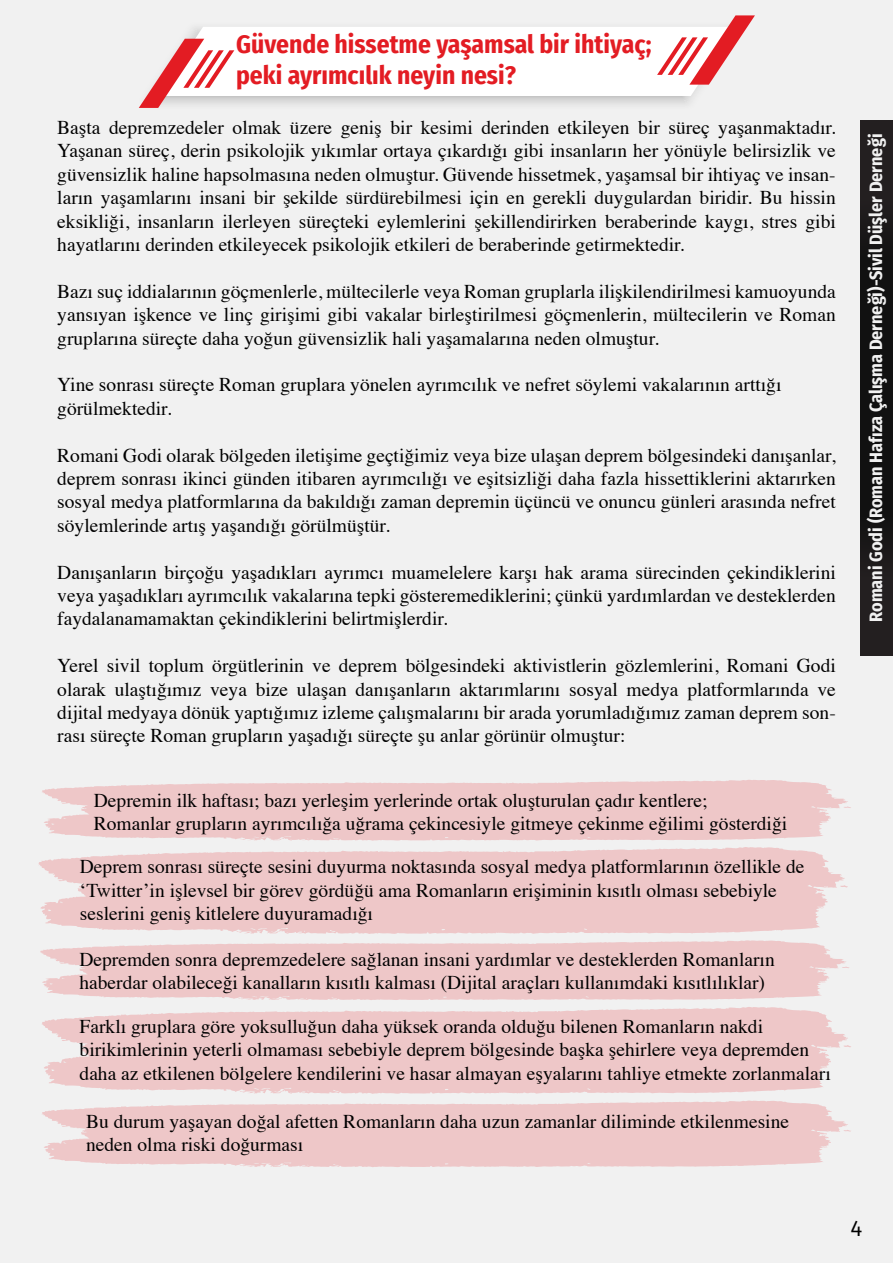
<style>
.page{position:relative;width:893px;height:1263px;background:#f1f1f1}
.page>*{position:absolute;margin:0;border:0;box-sizing:border-box;transform-origin:0 0}
.t1{font:700 25.5px/30.6px "Fira Sans Condensed";color:#e31c23}
.t2{font:22.5px "Fira Sans";color:#000}
.t3{font:19.5px/23.4px "Times";color:#000}
.t4{font:700 18px "Fira Sans Condensed";color:#f1f1f1}
</style>
<div class="page">
<div style="left:861px;top:121px;width:32px;height:534px;background:linear-gradient(to right,#181717,#181717)"></div>
<svg style="left:139px;top:15px;width:616px;height:93px"></svg>
<svg style="left:42px;top:780px;width:806px;height:61px;background:#eecccd"></svg>
<svg style="left:843px;top:806px;width:8px;height:2px"></svg>
<svg style="left:38px;top:847px;width:807px;height:87px;background:#eecccd"></svg>
<svg style="left:840px;top:885px;width:8px;height:3px"></svg>
<svg style="left:40px;top:940px;width:806px;height:60px;background:#eecccd"></svg>
<svg style="left:42px;top:1007px;width:806px;height:87px;background:#ecc"></svg>
<svg style="left:843px;top:1045px;width:8px;height:2px"></svg>
<svg style="left:42px;top:1100px;width:806px;height:67px;background:#eecccd"></svg>
<svg style="left:843px;top:1130px;width:8px;height:2px"></svg>
<h1 class="t1" style="left:236px;top:27px;width:417px">Güvende hissetme yaşamsal bir ihtiyaç; peki ayrımcılık neyin nesi?</h1>
<p class="t3" style="left:57px;top:114px;width:780px;text-align:justify">Başta depremzedeler olmak üzere geniş bir kesimi derinden etkileyen bir süreç yaşanmaktadır.<br>Yaşanan süreç, derin psikolojik yıkımlar ortaya çıkardığı gibi insanların her yönüyle belirsizlik ve güvensizlik haline hapsolmasına neden olmuştur. Güvende hissetmek, yaşamsal bir ihtiyaç ve insan&shy;ların yaşamlarını insani bir şekilde sürdürebilmesi için en gerekli duygulardan biridir. Bu hissin eksikliği, insanların ilerleyen süreçteki eylemlerini şekillendirirken beraberinde kaygı, stres gibi hayatlarını derinden etkileyecek psikolojik etkileri de beraberinde getirmektedir.</p>
<p class="t3" style="left:57px;top:278px;width:780px;text-align:justify">Bazı suç iddialarının göçmenlerle, mültecilerle veya Roman gruplarla ilişkilendirilmesi kamuoyunda yansıyan işkence ve linç girişimi gibi vakalar birleştirilmesi göçmenlerin, mültecilerin ve Roman gruplarına süreçte daha yoğun güvensizlik hali yaşamalarına neden olmuştur.</p>
<p class="t3" style="left:57px;top:371px;width:726px">Yine sonrası süreçte Roman gruplara yönelen ayrımcılık ve nefret söylemi vakalarının arttığı görülmektedir.</p>
<p class="t3" style="left:57px;top:442px;width:780px;text-align:justify">Romani Godi olarak bölgeden iletişime geçtiğimiz veya bize ulaşan deprem bölgesindeki danışanlar, deprem sonrası ikinci günden itibaren ayrımcılığı ve eşitsizliği daha fazla hissettiklerini aktarırken sosyal medya platformlarına da bakıldığı zaman depremin üçüncü ve onuncu günleri arasında nefret söylemlerinde artış yaşandığı görülmüştür.</p>
<p class="t3" style="left:57px;top:559px;width:780px;text-align:justify">Danışanların birçoğu yaşadıkları ayrımcı muamelelere karşı hak arama sürecinden çekindiklerini veya yaşadıkları ayrımcılık vakalarına tepki gösteremediklerini; çünkü yardımlardan ve desteklerden faydalanamamaktan çekindiklerini belirtmişlerdir.</p>
<p class="t3" style="left:57px;top:652px;width:780px;text-align:justify">Yerel sivil toplum örgütlerinin ve deprem bölgesindeki aktivistlerin gözlemlerini, Romani Godi olarak ulaştığımız veya bize ulaşan danışanların aktarımlarını sosyal medya platformlarında ve dijital medyaya dönük yaptığımız izleme çalışmalarını bir arada yorumladığımız zaman deprem son&shy;rası süreçte Roman grupların yaşadığı süreçte şu anlar görünür olmuştur:</p>
<p class="t3" style="left:94px;top:787px;width:695px">Depremin ilk haftası; bazı yerleşim yerlerinde ortak oluşturulan çadır kentlere;<br>Romanlar grupların ayrımcılığa uğrama çekincesiyle gitmeye çekinme eğilimi gösterdiği</p>
<p class="t3" style="left:80px;top:853px;width:726px">Deprem sonrası süreçte sesini duyurma noktasında sosyal medya platformlarının özellikle de ‘Twitter’in işlevsel bir görev gördüğü ama Romanların erişiminin kısıtlı olması sebebiyle seslerini geniş kitlelere duyuramadığı</p>
<p class="t3" style="left:79px;top:946px;width:697px">Depremden sonra depremzedelere sağlanan insani yardımlar ve desteklerden Romanların haberdar olabileceği kanalların kısıtlı kalması (Dijital araçları kullanımdaki kısıtlılıklar)</p>
<p class="t3" style="left:80px;top:1013px;width:753px">Farklı gruplara göre yoksulluğun daha yüksek oranda olduğu bilenen Romanların nakdi birikimlerinin yeterli olmaması sebebiyle deprem bölgesinde başka şehirlere veya depremden daha az etkilenen bölgelere kendilerini ve hasar almayan eşyalarını tahliye etmekte zorlanmaları</p>
<p class="t3" style="left:86px;top:1108px;width:704px">Bu durum yaşayan doğal afetten Romanların daha uzun zamanlar diliminde etkilenmesine neden olma riski doğurması</p>
<p class="t4" style="left:861px;top:622px;width:490px;rotate:-90deg">Romani Godi (Roman Hafıza Çalışma Derneği)-Sivil Düşler Derneği</p>
<p class="t2" style="left:850px;top:1211px;width:13px">4</p>
</div>
